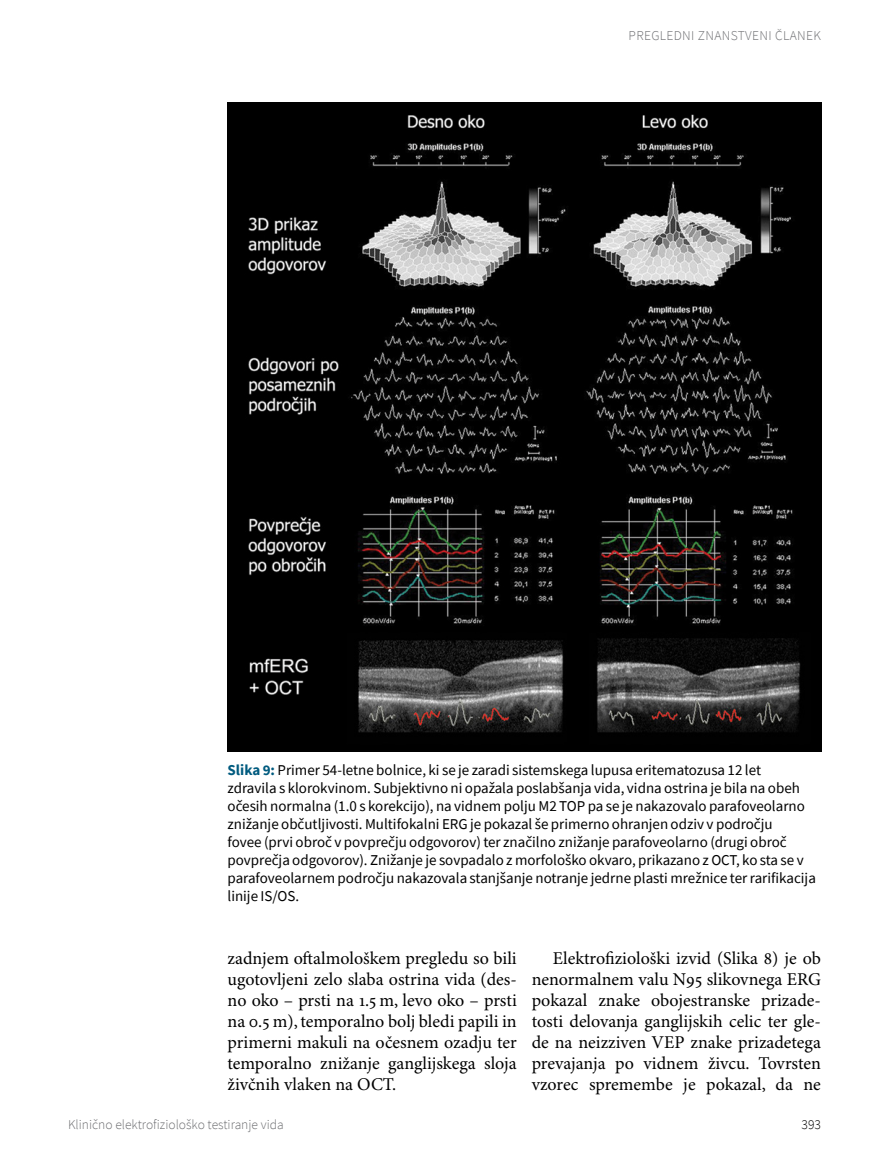
<style>
.page{position:relative;width:872px;height:1166px;background:#fff}
.page>*{position:absolute;margin:0;border:0;box-sizing:border-box;transform-origin:0 0}
.t1{font:18px/21px "Minion Pro";color:#000;text-align:justify}
.t2{font:15px/18px "Source Sans Pro";color:#000}
.t3{font:300 13.5px "Source Sans Pro";color:#6d6e71}
.t4{font:300 13.5px "Source Sans Pro";letter-spacing:.025em;color:#6d6e71}
.t5{font:300 13.5px "Source Sans Pro";color:#000}
.s1{font-weight:700;color:#005b7f}
</style>
<div class="page">
<img style="left:227px;top:102px;width:594px;height:649px">
<p class="t3" style="left:628px;top:27px;width:16px">Pregle</p>
<p class="t4" style="left:674px;top:27px;width:140px">dni znanstveni članek</p>
<p class="t2" style="left:227px;top:760px;width:590px"><span class="s1">Slika 9:</span> Primer 54-letne bolnice, ki se je zaradi sistemskega lupusa eritematozusa 12 let<br>zdravila s klorokvinom. Subjektivno ni opažala poslabšanja vida, vidna ostrina je bila na obeh očesih normalna (1.0 s korekcijo), na vidnem polju M2 TOP pa se je nakazovalo parafoveolarno znižanje občutljivosti. Multifokalni ERG je pokazal še primerno ohranjen odziv v področju<br>fovee (prvi obroč v povprečju odgovorov) ter značilno znižanje parafoveolarno (drugi obroč povprečja odgovorov). Znižanje je sovpadalo z morfološko okvaro, prikazano z OCT, ko sta se v parafoveolarnem področju nakazovala stanjšanje notranje jedrne plasti mrežnice ter rarifikacija linije IS/OS.</p>
<p class="t1" style="left:227px;top:948px;width:291px">zadnjem oftalmološkem pregledu so bili ugotovljeni zelo slaba ostrina vida (des&shy;no oko – prsti na 1.5 m, levo oko – prsti na 0.5 m), temporalno bolj bledi papili in primerni makuli na očesnem ozadju ter temporalno znižanje ganglijskega sloja živčnih vlaken na OCT.</p>
<p class="t1" style="left:532px;top:948px;width:291px;text-indent:21px">Elektrofiziološki izvid (Slika 8) je ob nenormalnem valu N95 slikovnega ERG pokazal znake obojestranske prizade&shy;tosti delovanja ganglijskih celic ter gle&shy;de na neizziven VEP znake prizadetega prevajanja po vidnem živcu. Tovrsten vzorec spremembe je pokazal, da ne</p>
<p class="t3" style="left:68px;top:1116px;width:217px">Klinično elektrofiziološko testiranje vida</p>
<p class="t5" style="left:801px;top:1116px;width:21px">393</p>
</div>
